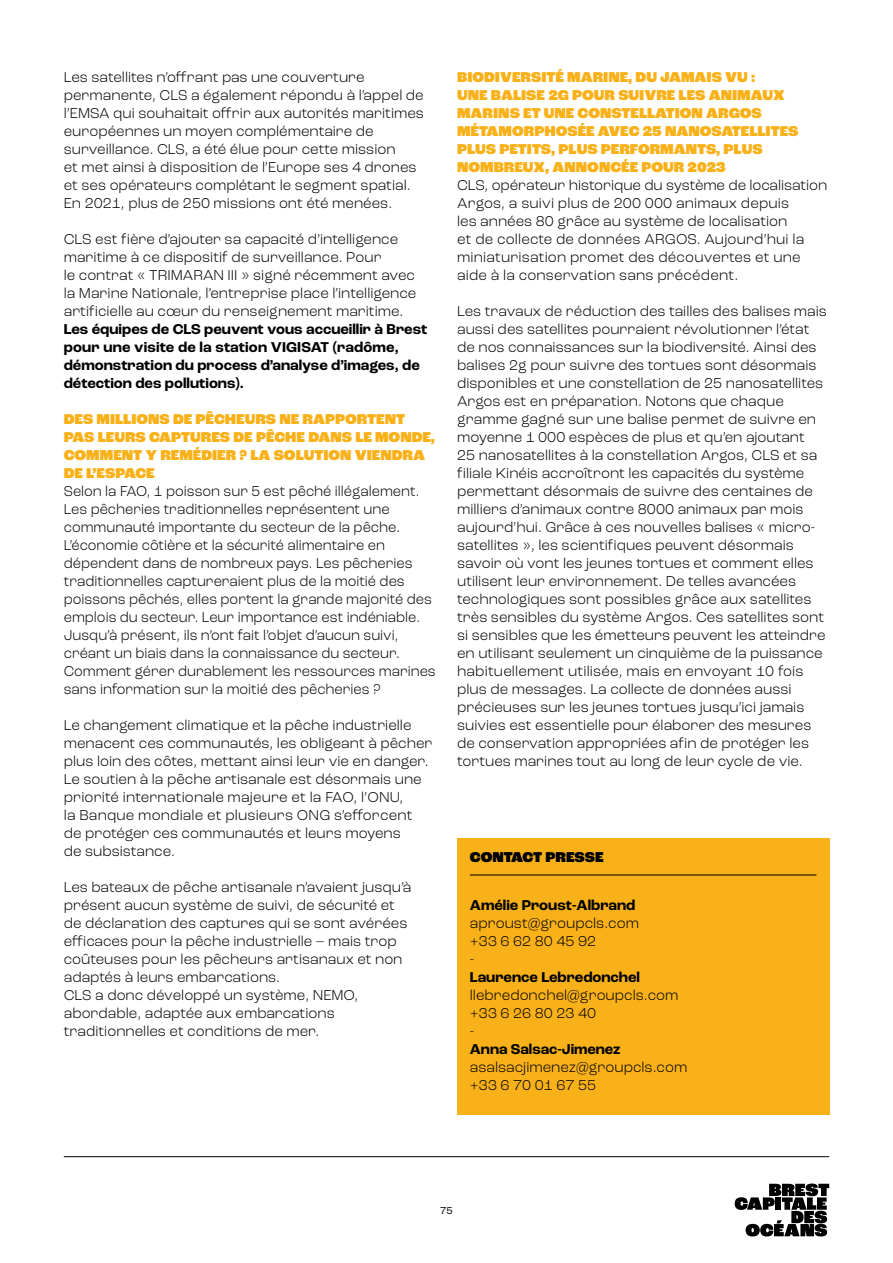
<style>
.page{position:relative;width:893px;height:1263px;background:#fff}
.page>*{position:absolute;margin:0;border:0;box-sizing:border-box;transform-origin:0 0}
.t1{font:300 15px/18px "Roc Grotesk";color:#000}
.t2{font:900 15px/18px "Roc Grotesk";color:#f9b119}
.t3{font:700 15px/18px "Roc Grotesk";color:#000}
.t4{font:900 15px "Roc Grotesk";color:#000}
.t5{font:10.5px "Roc Grotesk";color:#000}
</style>
<div class="page">
<div style="left:457px;top:838px;width:372px;height:276px;background:#f9b119"></div>
<hr style="left:470px;top:875px;width:346px;height:1px;background:#000">
<svg style="left:735px;top:1183px;width:94px;height:53px"></svg>
<hr style="left:64px;top:1156px;width:765px;height:1px;background:#000">
<p class="t1" style="left:64px;top:68px;width:362px">Les satellites n’offrant pas une couverture permanente, CLS a également répondu à l’appel de l’EMSA qui souhaitait offrir aux autorités maritimes européennes un moyen complémentaire de surveillance. CLS, a été élue pour cette mission<br>et met ainsi à disposition de l’Europe ses 4 drones et ses opérateurs complétant le segment spatial.<br>En 2021, plus de 250 missions ont été menées.</p>
<p class="t1" style="left:64px;top:230px;width:354px">CLS est fière d’ajouter sa capacité d’intelligence maritime à ce dispositif de surveillance. Pour<br>le contrat « TRIMARAN III » signé récemment avec la Marine Nationale, l’entreprise place l’intelligence artificielle au cœur du renseignement maritime.</p>
<p class="t3" style="left:64px;top:320px;width:365px">Les équipes de CLS peuvent vous accueillir à Brest pour une visite de la station VIGISAT (radôme, démonstration du process d’analyse d’images, de détection des pollutions).</p>
<p class="t2" style="left:64px;top:410px;width:373px">DES MILLIONS DE PÊCHEURS NE RAPPORTENT PAS LEURS CAPTURES DE PÊCHE DANS LE MONDE, COMMENT Y REMÉDIER ? LA SOLUTION VIENDRA DE L’ESPACE</p>
<p class="t1" style="left:64px;top:482px;width:373px">Selon la FAO, 1 poisson sur 5 est pêché illégalement.<br>Les pêcheries traditionnelles représentent une communauté importante du secteur de la pêche.<br>L’économie côtière et la sécurité alimentaire en dépendent dans de nombreux pays. Les pêcheries traditionnelles captureraient plus de la moitié des poissons pêchés, elles portent la grande majorité des emplois du secteur. Leur importance est indéniable.<br>Jusqu’à présent, ils n’ont fait l’objet d’aucun suivi, créant un biais dans la connaissance du secteur.<br>Comment gérer durablement les ressources marines sans information sur la moitié des pêcheries ?</p>
<p class="t1" style="left:64px;top:716px;width:370px">Le changement climatique et la pêche industrielle menacent ces communautés, les obligeant à pêcher plus loin des côtes, mettant ainsi leur vie en danger.<br>Le soutien à la pêche artisanale est désormais une priorité internationale majeure et la FAO, l’ONU,<br>la Banque mondiale et plusieurs ONG s’efforcent de protéger ces communautés et leurs moyens<br>de subsistance.</p>
<p class="t1" style="left:64px;top:878px;width:349px">Les bateaux de pêche artisanale n’avaient jusqu’à présent aucun système de suivi, de sécurité et de déclaration des captures qui se sont avérées efficaces pour la pêche industrielle – mais trop coûteuses pour les pêcheurs artisanaux et non adaptés à leurs embarcations.<br>CLS a donc développé un système, NEMO, abordable, adaptée aux embarcations traditionnelles et conditions de mer.</p>
<p class="t2" style="left:457px;top:68px;width:343px">BIODIVERSITÉ MARINE, DU JAMAIS VU :<br>UNE BALISE 2G POUR SUIVRE LES ANIMAUX MARINS ET UNE CONSTELLATION ARGOS MÉTAMORPHOSÉE AVEC 25 NANOSATELLITES PLUS PETITS, PLUS PERFORMANTS, PLUS NOMBREUX, ANNONCÉE POUR 2023</p>
<p class="t1" style="left:457px;top:176px;width:372px">CLS, opérateur historique du système de localisation Argos, a suivi plus de 200 000 animaux depuis<br>les années 80 grâce au système de localisation<br>et de collecte de données ARGOS. Aujourd’hui la miniaturisation promet des découvertes et une aide à la conservation sans précédent.</p>
<p class="t1" style="left:457px;top:302px;width:371px">Les travaux de réduction des tailles des balises mais aussi des satellites pourraient révolutionner l’état de nos connaissances sur la biodiversité. Ainsi des balises 2g pour suivre des tortues sont désormais disponibles et une constellation de 25 nanosatellites Argos est en préparation. Notons que chaque gramme gagné sur une balise permet de suivre en moyenne 1 000 espèces de plus et qu’en ajoutant<br>25 nanosatellites à la constellation Argos, CLS et sa filiale Kinéis accroîtront les capacités du système permettant désormais de suivre des centaines de milliers d’animaux contre 8000 animaux par mois aujourd’hui. Grâce à ces nouvelles balises « micro&shy;satellites », les scientifiques peuvent désormais savoir où vont les jeunes tortues et comment elles utilisent leur environnement. De telles avancées technologiques sont possibles grâce aux satellites très sensibles du système Argos. Ces satellites sont si sensibles que les émetteurs peuvent les atteindre en utilisant seulement un cinquième de la puissance habituellement utilisée, mais en envoyant 10 fois plus de messages. La collecte de données aussi précieuses sur les jeunes tortues jusqu’ici jamais suivies est essentielle pour élaborer des mesures de conservation appropriées afin de protéger les tortues marines tout au long de leur cycle de vie.</p>
<p class="t4" style="left:470px;top:848px;width:135px">CONTACT PRESSE</p>
<p class="t3" style="left:470px;top:896px;width:167px">Amélie Proust-Albrand</p>
<p class="t1" style="left:470px;top:914px;width:171px">aproust@groupcls.com +33 6 62 80 45 92<br>-</p>
<p class="t3" style="left:470px;top:968px;width:172px">Laurence Lebredonchel</p>
<p class="t1" style="left:470px;top:986px;width:210px">llebredonchel@groupcls.com +33 6 26 80 23 40<br>-</p>
<p class="t3" style="left:470px;top:1040px;width:152px">Anna Salsac-Jimenez</p>
<p class="t1" style="left:470px;top:1058px;width:219px">asalsacjimenez@groupcls.com +33 6 70 01 67 55</p>
<p class="t5" style="left:440px;top:1204px;width:14px">75</p>
</div>
